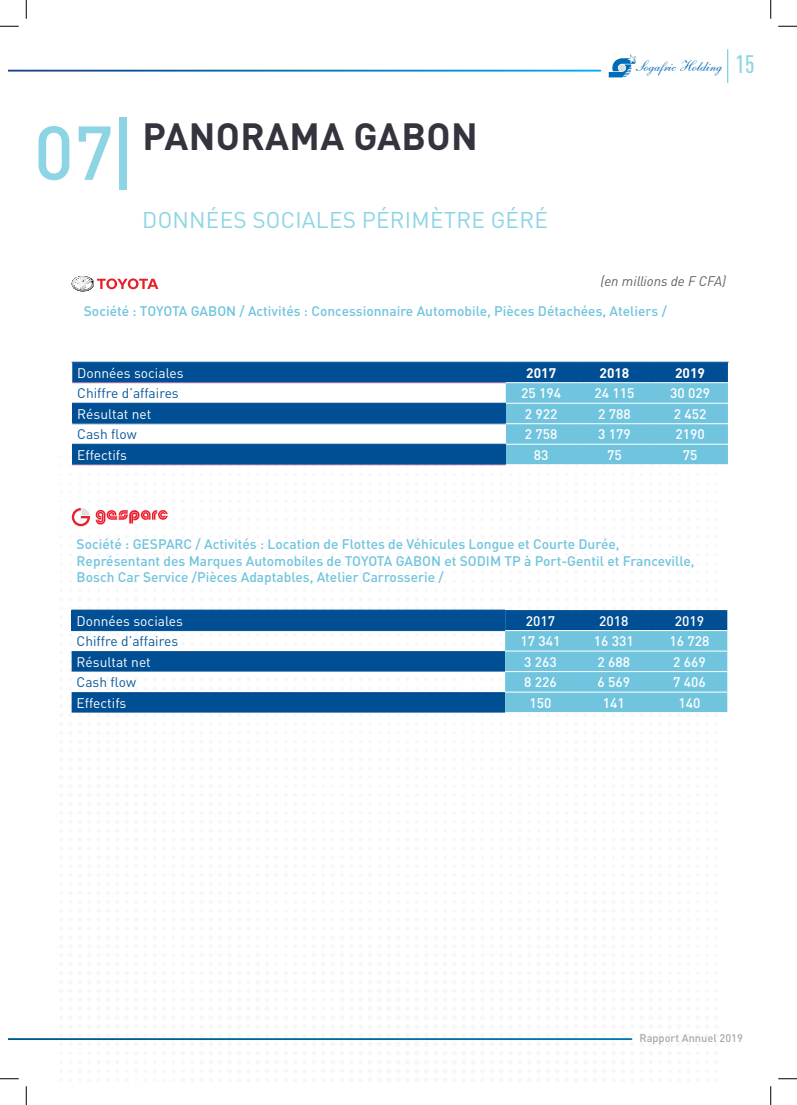
<style>
.page{position:relative;width:797px;height:1105px;background:#fff}
.page>*{position:absolute;margin:0;border:0;box-sizing:border-box;transform-origin:0 0}
.t1{font:500 75px "DINOT";color:#8dd5e4}
.t2{font:700 37.5px "DINOT";letter-spacing:.01em;color:#34343f}
.t3{font:22.5px "DINOT";letter-spacing:.01em;color:#8dd5e4}
.t4{font:15px "Shelley Andante BT";color:#006bb6}
.t5{font:500 13.75px "DINOT";color:#70c4de}
.t6{font:500 13.75px "DINOT";color:#fff}
.t7{font:13.75px "DINOT";color:#fff}
.t8{font:13.75px "DINOT";color:#0b589a}
.t9{font:italic 13.75px "DINOT";color:#5f5f62}
.t10{font:700 13.75px "DINOT";color:#fff}
.t11{font:500 11px "DINOT";color:#a7a9a9}
.s1{font-family:"DINOT";font-weight:500;font-stretch:condensed;font-size:25px;color:#8dd5e4}
</style>
<div class="page">
<svg style="left:608px;top:54px;width:28px;height:23px"></svg>
<hr style="left:727px;top:49px;width:1px;height:34px;background:#7cd0de">
<svg style="left:181px;top:465px;width:13px;height:1px"></svg>
<svg style="left:443px;top:465px;width:13px;height:1px"></svg>
<svg style="left:312px;top:609px;width:13px;height:1px"></svg>
<svg style="left:340px;top:609px;width:13px;height:1px"></svg>
<svg style="left:368px;top:609px;width:13px;height:1px"></svg>
<svg style="left:415px;top:609px;width:13px;height:1px"></svg>
<svg style="left:471px;top:609px;width:13px;height:1px"></svg>
<svg style="left:443px;top:609px;width:13px;height:1px"></svg>
<svg style="left:71px;top:609px;width:1px;height:22px"></svg>
<svg style="left:78px;top:609px;width:13px;height:1px"></svg>
<svg style="left:97px;top:609px;width:22px;height:1px"></svg>
<div style="left:119px;top:117px;width:7px;height:72px;background:#8dd5e4"></div>
<div style="left:72px;top:363px;width:656px;height:19px;background:#004e93"></div>
<svg style="left:499px;top:383px;width:229px;height:83px;background:#74c5df"></svg>
<div style="left:72px;top:403px;width:434px;height:21px;background:#004e93"></div>
<div style="left:72px;top:424px;width:434px;height:20px;background:#fff"></div>
<div style="left:72px;top:444px;width:434px;height:21px;background:#004e93"></div>
<hr style="left:72px;top:382px;width:434px;height:1px;background:#9b70ae">
<hr style="left:72px;top:464px;width:434px;height:1px;background:#9b70ae">
<hr style="left:72px;top:362px;width:434px;height:1px;background:#0b589a">
<hr style="left:506px;top:362px;width:70px;height:1px;background:#0b589a">
<hr style="left:576px;top:362px;width:76px;height:1px;background:#0b589a">
<hr style="left:652px;top:362px;width:76px;height:1px;background:#0b589a">
<hr style="left:506px;top:403px;width:70px;height:1px;background:#fff">
<hr style="left:576px;top:403px;width:76px;height:1px;background:#fff">
<hr style="left:652px;top:403px;width:76px;height:1px;background:#fff">
<hr style="left:506px;top:423px;width:70px;height:1px;background:#fff">
<hr style="left:576px;top:423px;width:76px;height:1px;background:#fff">
<hr style="left:652px;top:423px;width:76px;height:1px;background:#fff">
<hr style="left:506px;top:444px;width:70px;height:1px;background:#fff">
<hr style="left:576px;top:444px;width:76px;height:1px;background:#fff">
<hr style="left:652px;top:444px;width:76px;height:1px;background:#fff">
<hr style="left:506px;top:464px;width:70px;height:1px;background:#fff">
<hr style="left:576px;top:464px;width:76px;height:1px;background:#fff">
<hr style="left:652px;top:464px;width:76px;height:1px;background:#fff">
<hr style="left:72px;top:403px;width:434px;height:1px;background:#0b589a">
<hr style="left:72px;top:423px;width:434px;height:1px;background:#0b589a">
<hr style="left:72px;top:444px;width:434px;height:1px;background:#0b589a">
<svg style="left:72px;top:611px;width:427px;height:102px;fill:#004e93"></svg>
<svg style="left:499px;top:609px;width:228px;height:104px;background:#5caccf"></svg>
<hr style="left:72px;top:610px;width:433px;height:1px;background:#0b589a">
<hr style="left:505px;top:630px;width:71px;height:1px;background:#fff">
<hr style="left:576px;top:630px;width:75px;height:1px;background:#fff">
<hr style="left:651px;top:630px;width:76px;height:1px;background:#fff">
<hr style="left:505px;top:651px;width:71px;height:1px;background:#fff">
<hr style="left:576px;top:651px;width:75px;height:1px;background:#fff">
<hr style="left:651px;top:651px;width:76px;height:1px;background:#fff">
<hr style="left:505px;top:671px;width:71px;height:1px;background:#fff">
<hr style="left:576px;top:671px;width:75px;height:1px;background:#fff">
<hr style="left:651px;top:671px;width:76px;height:1px;background:#fff">
<hr style="left:505px;top:692px;width:71px;height:1px;background:#fff">
<hr style="left:576px;top:692px;width:75px;height:1px;background:#fff">
<hr style="left:651px;top:692px;width:76px;height:1px;background:#fff">
<hr style="left:505px;top:712px;width:71px;height:1px;background:#fff">
<hr style="left:576px;top:712px;width:75px;height:1px;background:#fff">
<hr style="left:651px;top:712px;width:76px;height:1px;background:#fff">
<hr style="left:72px;top:630px;width:433px;height:1px;background:#0b589a">
<svg style="left:72px;top:276px;width:86px;height:15px"></svg>
<svg style="left:71px;top:508px;width:97px;height:19px"></svg>
<svg style="left:0;top:25px;width:19px;height:2px"></svg>
<svg style="left:778px;top:25px;width:19px;height:2px"></svg>
<svg style="left:0;top:1078px;width:19px;height:1px"></svg>
<svg style="left:778px;top:1078px;width:19px;height:1px"></svg>
<svg style="left:25px;top:0;width:2px;height:19px"></svg>
<svg style="left:25px;top:1086px;width:2px;height:19px"></svg>
<svg style="left:770px;top:0;width:1px;height:19px"></svg>
<svg style="left:770px;top:1086px;width:1px;height:19px"></svg>
<h1 class="t1" style="left:34px;top:102px;width:81px">07</h1>
<h2 class="t2" style="left:142px;top:111px;width:337px">PANORAMA GABON</h2>
<h3 class="t3" style="left:142px;top:204px;width:407px">DONNÉES SOCIALES PÉRIMÈTRE GÉRÉ</h3>
<p class="t4" style="left:635px;top:57px;width:121px">Sogafric Holding <span class="s1">15</span></p>
<p class="t9" style="left:600px;top:272px;width:127px">(en millions de F CFA)</p>
<p class="t5" style="left:84px;top:301px;width:584px">Société : TOYOTA GABON / Activités : Concessionnaire Automobile, Pièces Détachées, Ateliers /</p>
<p class="t7" style="left:77px;top:363px;width:108px">Données sociales</p>
<p class="t10" style="left:526px;top:363px;width:31px">2017</p>
<p class="t10" style="left:599px;top:363px;width:31px">2018</p>
<p class="t10" style="left:675px;top:363px;width:31px">2019</p>
<p class="t8" style="left:77px;top:384px;width:103px">Chiffre d’affaires</p>
<p class="t6" style="left:521px;top:384px;width:41px">25 194</p>
<p class="t6" style="left:594px;top:384px;width:41px">24 115</p>
<p class="t6" style="left:670px;top:384px;width:41px">30 029</p>
<p class="t7" style="left:77px;top:404px;width:76px">Résultat net</p>
<p class="t6" style="left:525px;top:404px;width:34px">2 922</p>
<p class="t6" style="left:598px;top:404px;width:34px">2 788</p>
<p class="t6" style="left:673px;top:404px;width:34px">2 452</p>
<p class="t8" style="left:77px;top:425px;width:61px">Cash flow</p>
<p class="t6" style="left:525px;top:425px;width:34px">2 758</p>
<p class="t6" style="left:598px;top:425px;width:34px">3 179</p>
<p class="t6" style="left:675px;top:425px;width:31px">2190</p>
<p class="t7" style="left:77px;top:445px;width:51px">Effectifs</p>
<p class="t6" style="left:534px;top:445px;width:16px">83</p>
<p class="t6" style="left:607px;top:445px;width:16px">75</p>
<p class="t6" style="left:682px;top:445px;width:16px">75</p>
<p class="t5" style="left:77px;top:535px;width:544px">Société : GESPARC / Activités : Location de Flottes de Véhicules Longue et Courte Durée,</p>
<p class="t5" style="left:77px;top:551px;width:619px">Représentant des Marques Automobiles de TOYOTA GABON et SODIM TP à Port-Gentil et Franceville,</p>
<p class="t5" style="left:77px;top:568px;width:368px">Bosch Car Service /Pièces Adaptables, Atelier Carrosserie /</p>
<p class="t7" style="left:77px;top:611px;width:108px">Données sociales</p>
<p class="t6" style="left:526px;top:611px;width:31px">2017</p>
<p class="t6" style="left:599px;top:611px;width:31px">2018</p>
<p class="t6" style="left:674px;top:611px;width:31px">2019</p>
<p class="t8" style="left:77px;top:632px;width:103px">Chiffre d’affaires</p>
<p class="t6" style="left:520px;top:632px;width:41px">17 341</p>
<p class="t6" style="left:594px;top:632px;width:41px">16 331</p>
<p class="t6" style="left:669px;top:632px;width:41px">16 728</p>
<p class="t7" style="left:77px;top:652px;width:76px">Résultat net</p>
<p class="t6" style="left:524px;top:652px;width:34px">3 263</p>
<p class="t6" style="left:597px;top:652px;width:34px">2 688</p>
<p class="t6" style="left:673px;top:652px;width:34px">2 669</p>
<p class="t8" style="left:77px;top:673px;width:61px">Cash flow</p>
<p class="t6" style="left:524px;top:673px;width:34px">8 226</p>
<p class="t6" style="left:597px;top:673px;width:34px">6 569</p>
<p class="t6" style="left:673px;top:673px;width:34px">7 406</p>
<p class="t7" style="left:77px;top:693px;width:51px">Effectifs</p>
<p class="t6" style="left:529px;top:693px;width:23px">150</p>
<p class="t6" style="left:603px;top:693px;width:23px">141</p>
<p class="t6" style="left:678px;top:693px;width:23px">140</p>
<p class="t11" style="left:639px;top:1031px;width:105px">Rapport Annuel 2019</p>
</div>
